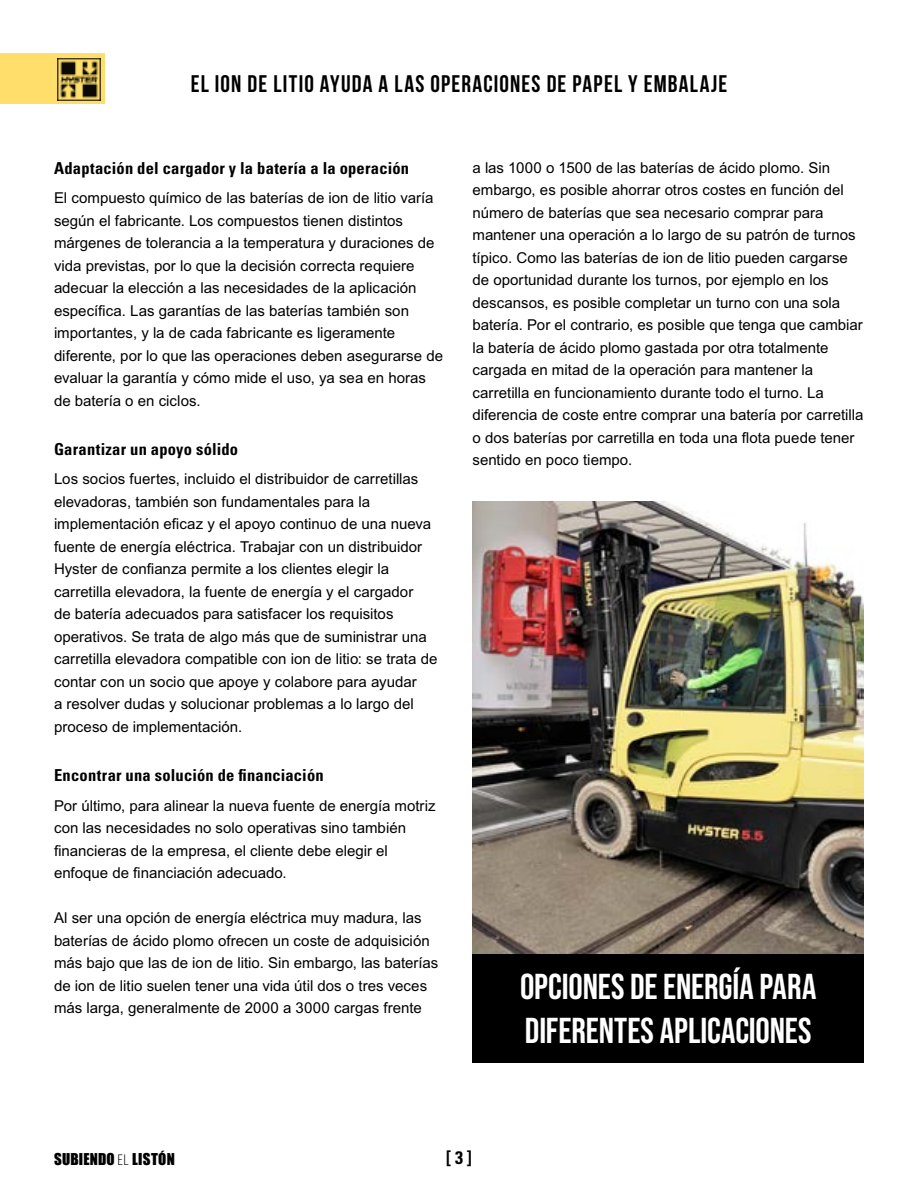
<style>
.page{position:relative;width:918px;height:1188px;background:#fff}
.page>*{position:absolute;margin:0;border:0;box-sizing:border-box;transform-origin:0 0}
.t1{font:700 36px/43.2px "Bebas Neue Pro";color:#fff}
.t2{font:700 24px "Bebas Neue";letter-spacing:.045em;color:#000}
.t3{font:700 condensed 18px "Univers LT Std";color:#000}
.t4{font:700 condensed 16.5px "Univers LT Std";letter-spacing:.015em;color:#000}
.t5{font:15px/22.5px "Arial MT Std";color:#000}
.t6{font:15px "Impact";letter-spacing:.015em;color:#000}
.s1{font-family:"Bebas Neue"}
</style>
<div class="page">
<img style="left:472px;top:501px;width:392px;height:453px">
<div style="left:0;top:53px;width:104px;height:51px;background:#ffde6c"></div>
<img style="left:58px;top:59px;width:42px;height:42px">
<div style="left:472px;top:954px;width:392px;height:108px;background:#000"></div>
<h2 class="t2" style="left:191px;top:71px;width:538px">EL ION DE LITIO AYUDA A LAS OPERACIONES DE PAPEL Y EMBALAJE</h2>
<p class="t4" style="left:54px;top:158px;width:357px">Adaptación del cargador y la batería a la operación</p>
<p class="t5" style="left:54px;top:187px;width:391px">El compuesto químico de las baterías de ion de litio varía según el fabricante. Los compuestos tienen distintos márgenes de tolerancia a la temperatura y duraciones de vida previstas, por lo que la decisión correcta requiere adecuar la elección a las necesidades de la aplicación específica. Las garantías de las baterías también son importantes, y la de cada fabricante es ligeramente diferente, por lo que las operaciones deben asegurarse de evaluar la garantía y cómo mide el uso, ya sea en horas de batería o en ciclos.</p>
<p class="t4" style="left:54px;top:439px;width:186px">Garantizar un apoyo sólido</p>
<p class="t5" style="left:54px;top:468px;width:385px">Los socios fuertes, incluido el distribuidor de carretillas elevadoras, también son fundamentales para la implementación eficaz y el apoyo continuo de una nueva fuente de energía eléctrica. Trabajar con un distribuidor Hyster de confianza permite a los clientes elegir la carretilla elevadora, la fuente de energía y el cargador<br>de batería adecuados para satisfacer los requisitos operativos. Se trata de algo más que de suministrar una carretilla elevadora compatible con ion de litio: se trata de contar con un socio que apoye y colabore para ayudar<br>a resolver dudas y solucionar problemas a lo largo del proceso de implementación.</p>
<p class="t4" style="left:54px;top:765px;width:271px">Encontrar una solución de financiación</p>
<p class="t5" style="left:54px;top:794px;width:383px">Por último, para alinear la nueva fuente de energía motriz con las necesidades no solo operativas sino también financieras de la empresa, el cliente debe elegir el enfoque de financiación adecuado.</p>
<p class="t5" style="left:54px;top:907px;width:386px">Al ser una opción de energía eléctrica muy madura, las baterías de ácido plomo ofrecen un coste de adquisición más bajo que las de ion de litio. Sin embargo, las baterías de ion de litio suelen tener una vida útil dos o tres veces más larga, generalmente de 2000 a 3000 cargas frente</p>
<p class="t5" style="left:472px;top:156px;width:392px">a las 1000 o 1500 de las baterías de ácido plomo. Sin embargo, es posible ahorrar otros costes en función del número de baterías que sea necesario comprar para mantener una operación a lo largo de su patrón de turnos típico. Como las baterías de ion de litio pueden cargarse de oportunidad durante los turnos, por ejemplo en los descansos, es posible completar un turno con una sola batería. Por el contrario, es posible que tenga que cambiar la batería de ácido plomo gastada por otra totalmente cargada en mitad de la operación para mantener la carretilla en funcionamiento durante todo el turno. La diferencia de coste entre comprar una batería por carretilla o dos baterías por carretilla en toda una flota puede tener sentido en poco tiempo.</p>
<h1 class="t1" style="left:520px;top:965px;width:298px">OPCIONES DE ENERGÍA PARA<br>DIFERENTES APLICACIONES</h1>
<p class="t6" style="left:54px;top:1147px;width:122px">SUBIENDO <span class="s1">EL</span> LISTÓN</p>
<p class="t3" style="left:446px;top:1147px;width:27px">[ 3 ]</p>
</div>
